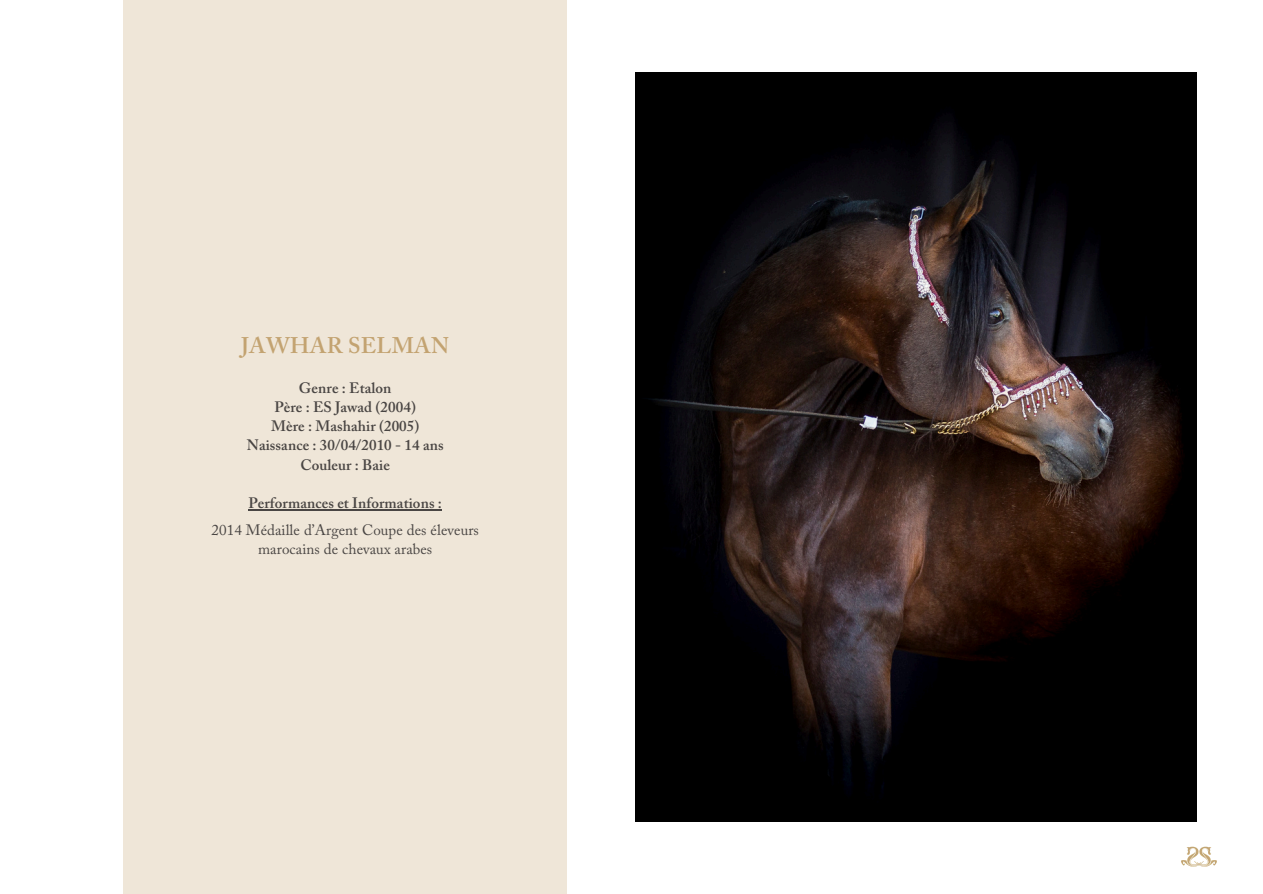
<style>
.page{position:relative;width:1263px;height:894px;background:#fff}
.page>*{position:absolute;margin:0;border:0;box-sizing:border-box;transform-origin:0 0}
.t1{font:600 22.5px "Adobe Caslon Pro";letter-spacing:.015em;color:#c3a371}
.t2{font:600 15px/19.2px "Adobe Caslon Pro";letter-spacing:.005em;color:#494543;text-align:center}
.t3{font:15px/19.2px "Adobe Caslon Pro";letter-spacing:.005em;color:#494543;text-align:center}
</style>
<div class="page">
<img style="left:635px;top:73px;width:562px;height:748px">
<div style="left:123px;top:0;width:444px;height:893px;background:#efe6d8"></div>
<img style="left:1181px;top:846px;width:36px;height:21px">
<hr style="left:249px;top:509px;width:193px;height:1px;background:#494543">
<h1 class="t1" style="left:241px;top:336px;width:210px">JAWHAR SELMAN</h1>
<p class="t2" style="left:247px;top:380px;width:198px">Genre : Etalon<br>Père : ES Jawad (2004)<br>Mère : Mashahir (2005)<br>Naissance : 30/04/2010 - 14 ans<br>Couleur : Baie</p>
<p class="t2" style="left:249px;top:494px;width:195px">Performances et Informations :</p>
<p class="t3" style="left:212px;top:521px;width:269px">2014 Médaille d’Argent Coupe des éleveurs marocains de chevaux arabes</p>
</div>
